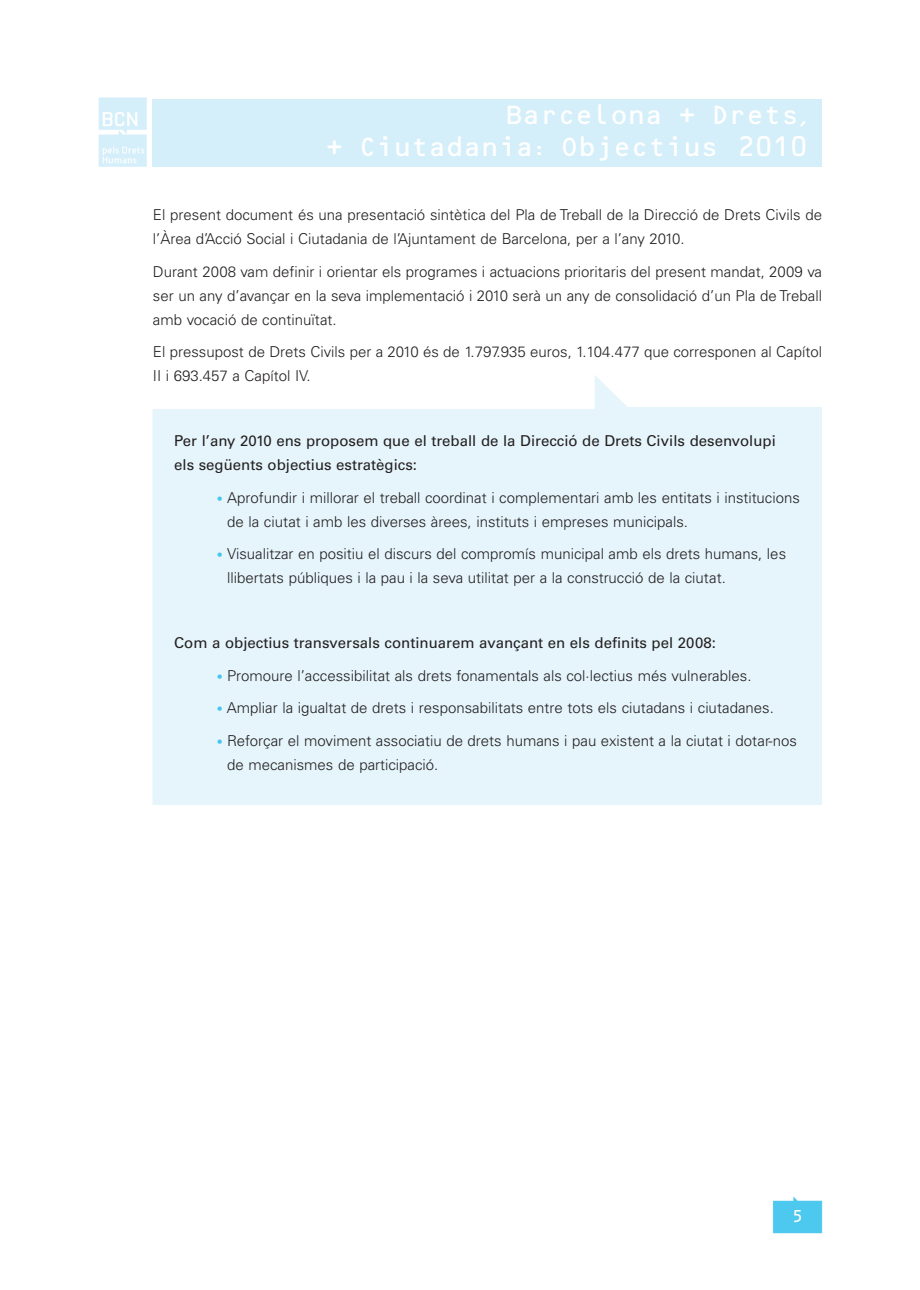
<style>
.page{position:relative;width:920px;height:1290px;background:#fff}
.page>*{position:absolute;margin:0;border:0;box-sizing:border-box;transform-origin:0 0}
.t1{font:27px/32.4px "OCRB Alternate";letter-spacing:-.07em;color:#fff;text-align:right}
.t2{font:16.5px "OCRB";color:#fff}
.t3{font:300 15px/24px "Univers";color:#231f20}
.t4{font:15px/24px "Univers";color:#231f20}
.s1{font-size:15px}
.s2{font-size:18px}
.s3{font-size:12px;color:#45c7ec}
</style>
<div class="page">
<svg style="left:152px;top:375px;width:670px;height:430px;background:#e7f5fb"></svg>
<img style="left:773px;top:1196px;width:50px;height:38px">
<img style="left:98px;top:97px;width:49px;height:70px">
<div style="left:152px;top:99px;width:669px;height:68px;background:#d4eff9"></div>
<h1 class="t1" style="left:325px;top:100px;width:486px">Barcelona + Drets<span class="s1">,<br></span>+ Ciutadania<span class="s2">:</span> Objectius 2010</h1>
<p class="t3" style="left:153px;top:204px;width:671px">El present document és una presentació sintètica del Pla de Treball de la Direcció de Drets Civils de l’Àrea d’Acció Social i Ciutadania de l’Ajuntament de Barcelona, per a l’any 2010.</p>
<p class="t3" style="left:153px;top:261px;width:671px;text-align:justify">Durant 2008 vam definir i orientar els programes i actuacions prioritaris del present mandat, 2009 va ser un any d’avançar en la seva implementació i 2010 serà un any de consolidació d’un Pla de Treball amb vocació de continuïtat.</p>
<p class="t3" style="left:153px;top:341px;width:671px">El pressupost de Drets Civils per a 2010 és de 1.797.935 euros, 1.104.477 que corresponen al Capítol<br>II i 693.457 a Capítol IV.</p>
<p class="t4" style="left:174px;top:430px;width:603px">Per l’any 2010 ens proposem que el treball de la Direcció de Drets Civils desenvolupi els següents objectius estratègics:</p>
<p class="t3" style="left:227px;top:487px;width:574px;text-indent:-10px"><span class="s3">•</span> Aprofundir i millorar el treball coordinat i complementari amb les entitats i institucions de la ciutat i amb les diverses àrees, instituts i empreses municipals.</p>
<p class="t3" style="left:227px;top:543px;width:560px;text-indent:-10px"><span class="s3">•</span> Visualitzar en positiu el discurs del compromís municipal amb els drets humans, les llibertats públiques i la pau i la seva utilitat per a la construcció de la ciutat.</p>
<p class="t4" style="left:174px;top:632px;width:543px">Com a objectius transversals continuarem avançant en els definits pel 2008:</p>
<p class="t3" style="left:217px;top:665px;width:536px"><span class="s3">•</span> Promoure l’accessibilitat als drets fonamentals als col·lectius més vulnerables.</p>
<p class="t3" style="left:217px;top:697px;width:559px"><span class="s3">•</span> Ampliar la igualtat de drets i responsabilitats entre tots els ciutadans i ciutadanes.</p>
<p class="t3" style="left:227px;top:730px;width:571px;text-indent:-10px"><span class="s3">•</span> Reforçar el moviment associatiu de drets humans i pau existent a la ciutat i dotar-nos de mecanismes de participació.</p>
<p class="t2" style="left:792px;top:1210px;width:13px">5</p>
</div>
